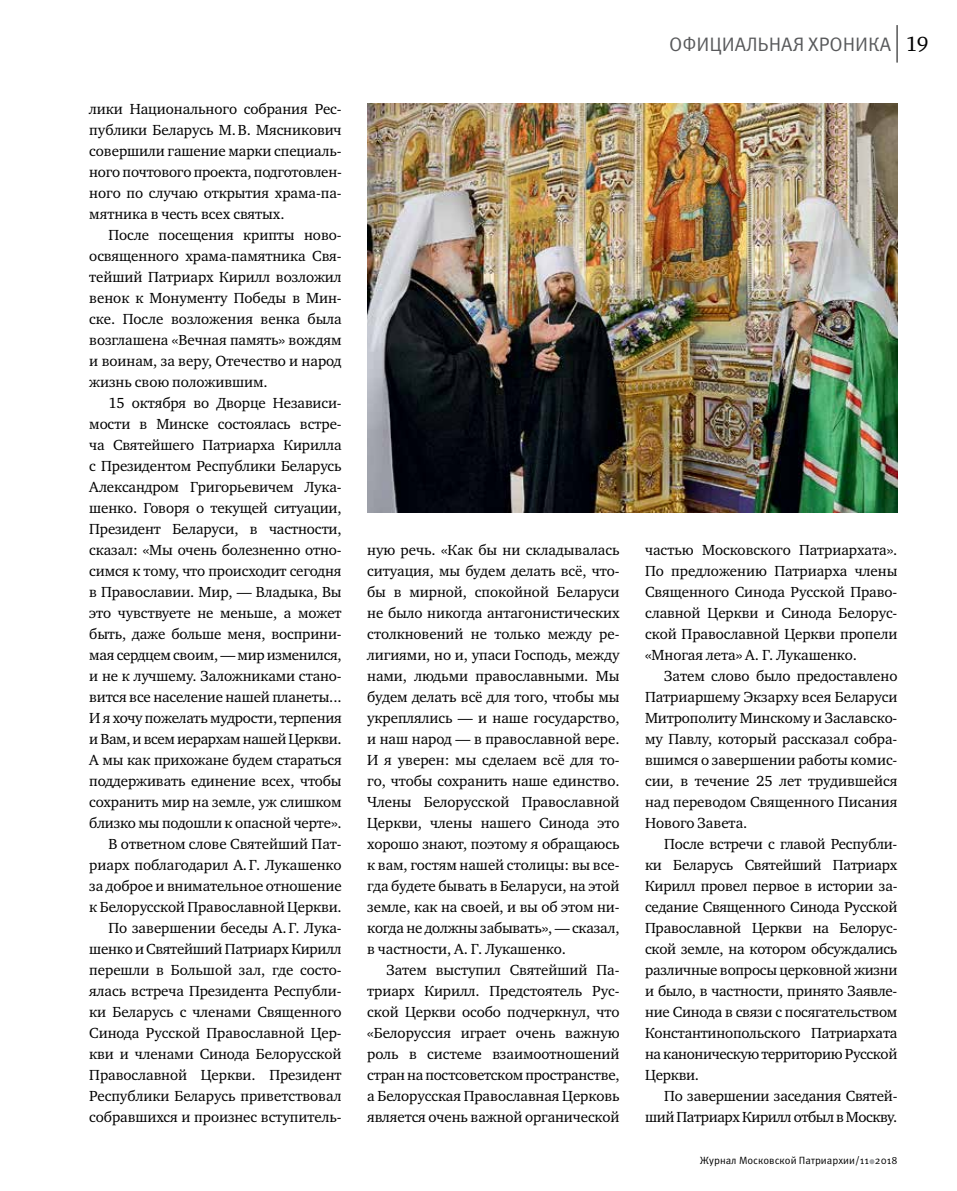
<style>
.page{position:relative;width:957px;height:1191px;background:#fff}
.page>*{position:absolute;margin:0;border:0;box-sizing:border-box;transform-origin:0 0}
.t1{font:19.5px "Meta Pro";letter-spacing:-.005em;color:#58595b}
.t2{font:15px/21px "Charter ITC";letter-spacing:-.01em;color:#000;text-align:justify}
.t3{font:10.5px "Meta Pro";color:#000}
.s1{font-family:"Charter ITC";font-size:21px;color:#000}
</style>
<div class="page">
<svg style="left:869px;top:1159px;width:5px;height:5px"></svg>
<hr style="left:896px;top:25px;width:1px;height:38px;background:#000">
<img style="left:367px;top:103px;width:530px;height:410px">
<p class="t2" style="left:89px;top:98px;width:254px">лики Национального собрания Рес&shy;публики Беларусь М.В. Мясникович совершили гашение марки специаль&shy;ного почтового проекта, подготовлен&shy;ного по случаю открытия храма-па&shy;мятника в честь всех святых.</p>
<p class="t2" style="left:89px;top:224px;width:254px;text-indent:19px">После посещения крипты ново&shy;освященного храма-памятника Свя&shy;тейший Патриарх Кирилл возложил венок к Монументу Победы в Мин&shy;ске. После возложения венка была возглашена «Вечная память» вождям и воинам, за веру, Отечество и народ жизнь свою положившим.</p>
<p class="t2" style="left:89px;top:392px;width:254px;text-align:right">15 октября во Дворце Независи&shy;мости в Минске состоялась встре&shy;ча Святейшего Патриарха Кирилла с Президентом Республики Беларусь Александром Григорьевичем Лука&shy;шенко. Говоря о текущей ситуации, Президент Беларуси, в частности, сказал: «Мы очень болезненно отно&shy;симся к тому, что происходит сегодня в Православии. Мир, — Владыка, Вы это чувствуете не меньше, а может быть, даже больше меня, восприни&shy;мая сердцем своим, — мир изменился, и не к лучшему. Заложниками стано&shy;вится все население нашей планеты...<br>И я хочу пожелать мудрости, терпения и Вам, и всем иерархам нашей Церкви.<br>А мы как прихожане будем стараться поддерживать единение всех, чтобы сохранить мир на земле, уж слишком близко мы подошли к опасной черте».<br>В ответном слове Святейший Пат&shy;риарх поблагодарил А.Г. Лукашенко за доброе и внимательное отношение к Белорусской Православной Церкви.<br>По завершении беседы А.Г. Лука&shy;шенко и Святейший Патриарх Кирилл перешли в Большой зал, где состо&shy;ялась встреча Президента Республи&shy;ки Беларусь с членами Священного Синода Русской Православной Цер&shy;кви и членами Синода Белорусской Православной Церкви. Президент Республики Беларусь приветствовал собравшихся и произнес вступитель-</p>
<p class="t2" style="left:367px;top:539px;width:254px">ную речь. «Как бы ни складывалась ситуация, мы будем делать всё, что&shy;бы в мирной, спокойной Беларуси не было никогда антагонистических столкновений не только между ре&shy;лигиями, но и, упаси Господь, между нами, людьми православными. Мы будем делать всё для того, чтобы мы укреплялись — и наше государство, и наш народ — в православной вере.<br>И я уверен: мы сделаем всё для то&shy;го, чтобы сохранить наше единство.<br>Члены Белорусской Православной Церкви, члены нашего Синода это хорошо знают, поэтому я обращаюсь к вам, гостям нашей столицы: вы все&shy;гда будете бывать в Беларуси, на этой земле, как на своей, и вы об этом ни&shy;когда не должны забывать», — сказал, в частности, А. Г. Лукашенко.</p>
<p class="t2" style="left:367px;top:959px;width:254px;text-indent:19px">Затем выступил Святейший Па&shy;триарх Кирилл. Предстоятель Рус&shy;ской Церкви особо подчеркнул, что «Белоруссия играет очень важную роль в системе взаимоотношений стран на постсоветском пространстве, а Белорусская Православная Церковь является очень важной органической</p>
<h1 class="t1" style="left:669px;top:32px;width:261px">ОФИЦИАЛЬНАЯ ХРОНИКА <span class="s1">19</span></h1>
<p class="t2" style="left:645px;top:539px;width:254px">частью Московского Патриархата».<br>По предложению Патриарха члены Священного Синода Русской Право&shy;славной Церкви и Синода Белорус&shy;ской Православной Церкви пропели «Многая лета» А. Г. Лукашенко.</p>
<p class="t2" style="left:645px;top:665px;width:254px;text-indent:19px">Затем слово было предоставлено Патриаршему Экзарху всея Беларуси Митрополиту Минскому и Заславско&shy;му Павлу, который рассказал собра&shy;вшимся о завершении работы комис&shy;сии, в течение 25 лет трудившейся над переводом Священного Писания Нового Завета.</p>
<p class="t2" style="left:645px;top:833px;width:254px;text-indent:19px">После встречи с главой Республи&shy;ки Беларусь Святейший Патриарх Кирилл провел первое в истории за&shy;седание Священного Синода Русской Православной Церкви на Белорус&shy;ской земле, на котором обсуждались различные вопросы церковной жизни и было, в частности, принято Заявле&shy;ние Синода в связи с посягательством Константинопольского Патриархата на каноническую территорию Русской Церкви.</p>
<p class="t2" style="left:645px;top:1085px;width:254px;text-align:right">По завершении заседания Святей&shy;ший Патриарх Кирилл отбыл в Москву.</p>
<p class="t3" style="left:700px;top:1153px;width:199px">Журнал Московской Патриархии/11 2018</p>
</div>
